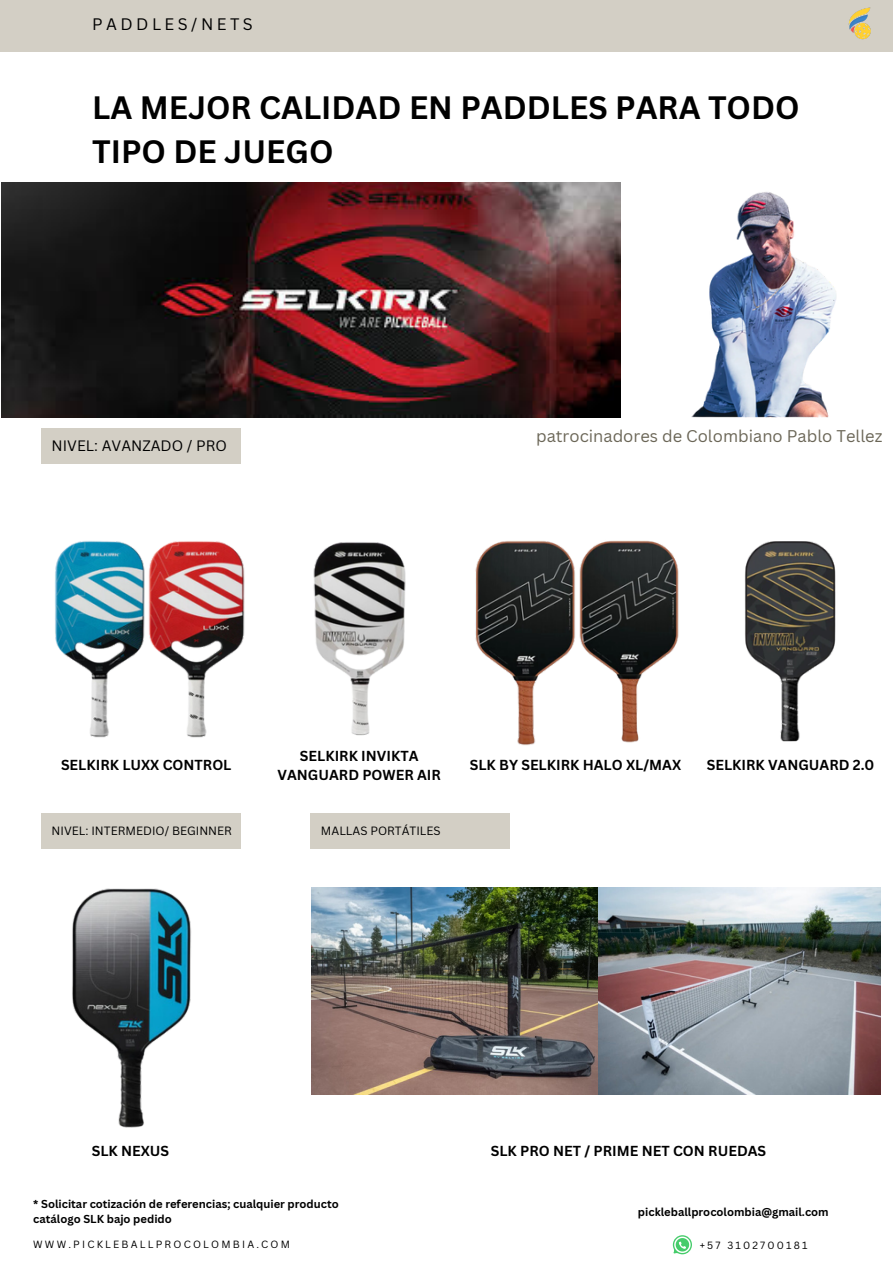
<style>
.page{position:relative;width:893px;height:1264px;background:#fff}
.page>*{position:absolute;margin:0;border:0;box-sizing:border-box;transform-origin:0 0}
.t1{font:700 31.5px/43.8px "Canva Sans";color:#000}
.t2{font:16.5px "Canva Sans";color:#6b6657}
.t3{font:16.2px "Canva Sans";letter-spacing:.215em;color:#000}
.t4{font:14.7px "Canva Sans";color:#000}
.t5{font:700 14.1px/19.2px "Canva Sans";color:#000;text-align:center}
.t6{font:11.7px "Canva Sans";color:#000}
.t7{font:700 11.25px/15px "Canva Sans";color:#000}
.t8{font:10.2px "Canva Sans";letter-spacing:.215em;color:#000}
</style>
<div class="page">
<div style="left:0;top:0;width:892px;height:51px;background:#d3cfc5"></div>
<img style="left:848px;top:7px;width:23px;height:33px">
<div style="left:41px;top:428px;width:200px;height:36px;background:#d3cfc5"></div>
<div style="left:41px;top:812px;width:200px;height:36px;background:#d3cfc5"></div>
<svg style="left:672px;top:1235px;width:20px;height:19px"></svg>
<img style="left:1px;top:183px;width:619px;height:234px">
<img style="left:691px;top:192px;width:145px;height:225px">
<img style="left:54px;top:540px;width:90px;height:198px">
<img style="left:475px;top:540px;width:204px;height:205px">
<img style="left:144px;top:541px;width:101px;height:197px">
<img style="left:313px;top:542px;width:93px;height:194px">
<img style="left:744px;top:541px;width:92px;height:201px">
<img style="left:72px;top:888px;width:119px;height:240px">
<div style="left:310px;top:812px;width:200px;height:36px;background:#d3cfc5"></div>
<img style="left:311px;top:887px;width:569px;height:207px">
<p class="t3" style="left:92px;top:13px;width:162px">PADDLES/NETS</p>
<h1 class="t1" style="left:92px;top:85px;width:709px">LA MEJOR CALIDAD EN PADDLES PARA TODO<br>TIPO DE JUEGO</h1>
<p class="t4" style="left:52px;top:435px;width:177px">NIVEL: AVANZADO / PRO</p>
<p class="t2" style="left:536px;top:424px;width:348px">patrocinadores de Colombiano Pablo Tellez</p>
<p class="t5" style="left:61px;top:755px;width:172px">SELKIRK LUXX CONTROL</p>
<p class="t6" style="left:52px;top:822px;width:182px">NIVEL: INTERMEDIO/ BEGINNER</p>
<p class="t5" style="left:277px;top:745px;width:165px">SELKIRK INVIKTA<br>VANGUARD POWER AIR</p>
<p class="t5" style="left:469px;top:755px;width:213px">SLK BY SELKIRK HALO XL/MAX</p>
<p class="t6" style="left:321px;top:822px;width:121px">MALLAS PORTÁTILES</p>
<p class="t5" style="left:706px;top:755px;width:169px">SELKIRK VANGUARD 2.0</p>
<p class="t5" style="left:92px;top:1140px;width:79px">SLK NEXUS</p>
<p class="t5" style="left:490px;top:1140px;width:277px">SLK PRO NET / PRIME NET CON RUEDAS</p>
<p class="t7" style="left:33px;top:1196px;width:307px">* Solicitar cotización de referencias; cualquier producto catálogo SLK bajo pedido</p>
<p class="t7" style="left:638px;top:1203px;width:192px">pickleballprocolombia@gmail.com</p>
<p class="t8" style="left:33px;top:1237px;width:258px">WWW.PICKLEBALLPROCOLOMBIA.COM</p>
<p class="t8" style="left:699px;top:1238px;width:109px">+57 3102700181</p>
</div>
